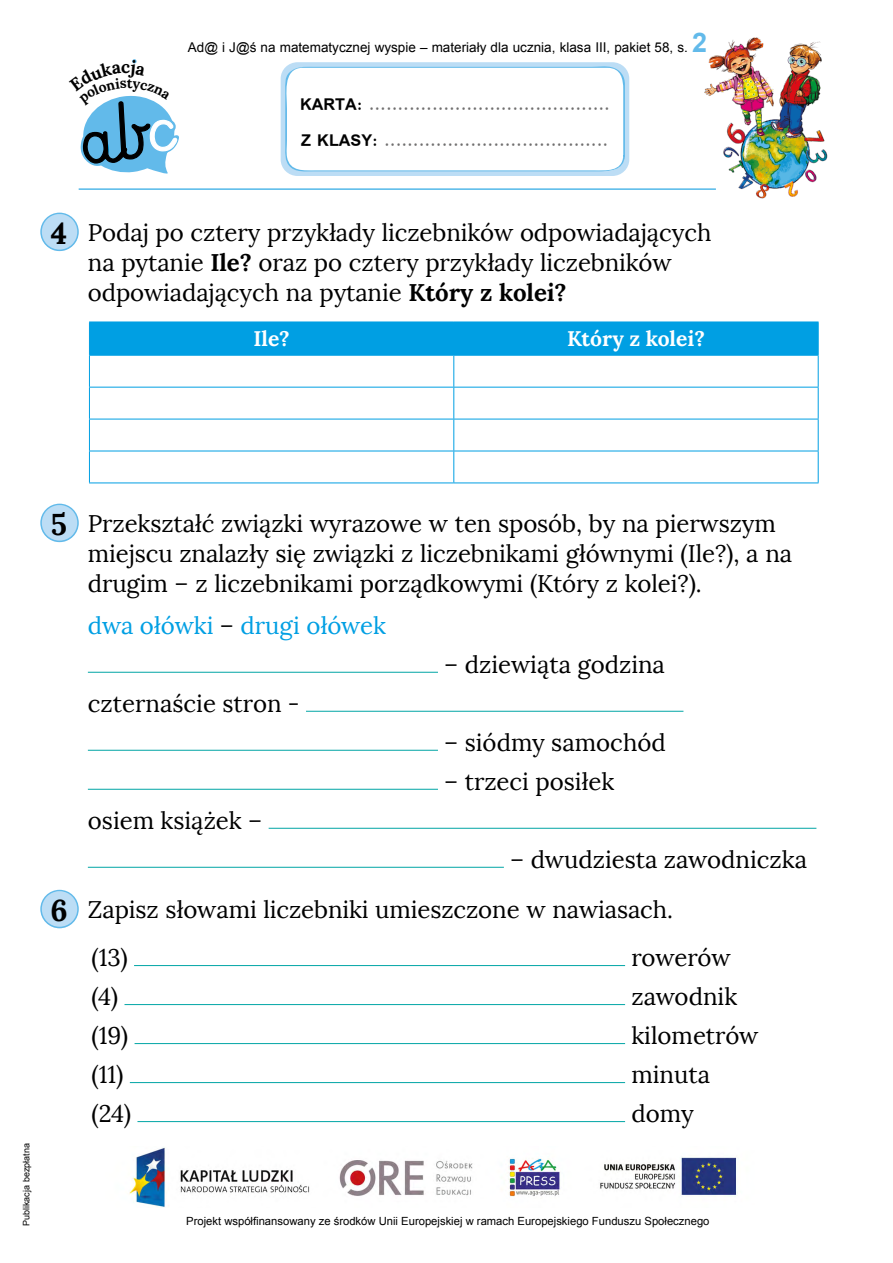
<style>
.page{position:relative;width:893px;height:1263px;background:#fff}
.page>*{position:absolute;margin:0;border:0;box-sizing:border-box;transform-origin:0 0}
.t1{font:700 30px "Lora";color:#000}
.t2{font:24px/30px "Lora";letter-spacing:-.005em;color:#000}
.t3{font:24px "Lora";color:#009fe3}
.t4{font:700 21px "Lora";color:#fff}
.t5{font:700 18px/35.2px "Simplified Arabic";color:#706f6f}
.t6{font:700 17.55px "Lora";color:#000}
.t7{font:700 13.95px "Lora";color:#000}
.t8{font:13.5px "Arial";color:#000}
.t9{font:11.25px "Arial";color:#000}
.t10{font:9px "Arial";color:#000}
.s1{font-weight:700;font-size:27px;color:#62baea}
.s2{color:#000}
.s3{font-weight:700}
</style>
<div class="page">
<hr style="left:79px;top:188px;width:637px;height:2px;background:#53b9e9">
<div style="left:281px;top:62px;width:348px;height:114px;background:#bcddf5;border-radius:17px"></div>
<svg style="left:282px;top:66px;width:343px;height:107px;background:#f8fbfe"></svg>
<img style="left:703px;top:37px;width:125px;height:162px">
<img style="left:129px;top:1147px;width:609px;height:60px">
<svg style="left:40px;top:504px;width:39px;height:38px"></svg>
<svg style="left:40px;top:890px;width:39px;height:38px"></svg>
<div style="left:90px;top:323px;width:728px;height:32px;background:#009fe3"></div>
<hr style="left:89px;top:322px;width:365px;height:1px;background:#009fe3">
<hr style="left:89px;top:322px;width:1px;height:33px;background:#009fe3">
<hr style="left:454px;top:322px;width:365px;height:1px;background:#009fe3">
<hr style="left:453px;top:322px;width:1px;height:33px;background:#009fe3">
<hr style="left:818px;top:322px;width:1px;height:33px;background:#009fe3">
<hr style="left:89px;top:355px;width:365px;height:1px;background:#009fe3">
<hr style="left:89px;top:356px;width:1px;height:31px;background:#009fe3">
<hr style="left:454px;top:355px;width:365px;height:1px;background:#009fe3">
<hr style="left:453px;top:356px;width:1px;height:31px;background:#009fe3">
<hr style="left:818px;top:356px;width:1px;height:31px;background:#009fe3">
<hr style="left:89px;top:387px;width:365px;height:1px;background:#009fe3">
<hr style="left:89px;top:387px;width:1px;height:32px;background:#009fe3">
<hr style="left:454px;top:387px;width:365px;height:1px;background:#009fe3">
<hr style="left:453px;top:387px;width:1px;height:32px;background:#009fe3">
<hr style="left:818px;top:387px;width:1px;height:32px;background:#009fe3">
<hr style="left:89px;top:419px;width:365px;height:1px;background:#009fe3">
<hr style="left:89px;top:419px;width:1px;height:32px;background:#009fe3">
<hr style="left:454px;top:419px;width:365px;height:1px;background:#009fe3">
<hr style="left:453px;top:419px;width:1px;height:32px;background:#009fe3">
<hr style="left:818px;top:419px;width:1px;height:32px;background:#009fe3">
<hr style="left:89px;top:451px;width:365px;height:1px;background:#009fe3">
<hr style="left:89px;top:451px;width:1px;height:32px;background:#009fe3">
<hr style="left:454px;top:451px;width:365px;height:1px;background:#009fe3">
<hr style="left:453px;top:451px;width:1px;height:32px;background:#009fe3">
<hr style="left:818px;top:451px;width:1px;height:32px;background:#009fe3">
<hr style="left:89px;top:483px;width:365px;height:1px;background:#009fe3">
<hr style="left:454px;top:483px;width:365px;height:1px;background:#009fe3">
<hr style="left:88px;top:672px;width:350px;height:1px;background:#00a5a5">
<hr style="left:306px;top:711px;width:377px;height:1px;background:#00a5a5">
<hr style="left:88px;top:750px;width:350px;height:1px;background:#00a5a5">
<hr style="left:88px;top:789px;width:350px;height:1px;background:#00a5a5">
<hr style="left:269px;top:828px;width:547px;height:1px;background:#00a5a5">
<hr style="left:88px;top:867px;width:416px;height:1px;background:#00a5a5">
<hr style="left:134px;top:965px;width:491px;height:1px;background:#00a5a5">
<hr style="left:124px;top:1004px;width:501px;height:1px;background:#00a5a5">
<hr style="left:135px;top:1043px;width:490px;height:1px;background:#00a5a5">
<hr style="left:130px;top:1082px;width:495px;height:1px;background:#00a5a5">
<hr style="left:137px;top:1121px;width:488px;height:1px;background:#00a5a5">
<svg style="left:40px;top:213px;width:39px;height:39px"></svg>
<svg style="left:80px;top:59px;width:99px;height:115px"></svg>
<p class="t6" style="left:121px;top:56px;width:11px">c</p>
<p class="t8" style="left:188px;top:38px;width:521px">Ad@ i J@ś na matematycznej wyspie – materiały dla ucznia, klasa III, pakiet 58, s. <span class="s1">2</span></p>
<p class="t5" style="left:300px;top:87px;width:311px"><span class="s2">KARTA:</span> ..........................................<br><span class="s2">Z KLASY:</span> .......................................</p>
<p class="t1" style="left:51px;top:214px;width:18px">4</p>
<p class="t2" style="left:88px;top:217px;width:625px">Podaj po cztery przykłady liczebników odpowiadających na pytanie <span class="s3">Ile?</span> oraz po cztery przykłady liczebników odpowiadających na pytanie <span class="s3">Który z kolei?</span></p>
<p class="t7" style="left:119px;top:227px;width:9px">a</p>
<p class="t4" style="left:254px;top:325px;width:38px">Ile?</p>
<p class="t4" style="left:567px;top:325px;width:139px">Który z kolei?</p>
<p class="t1" style="left:51px;top:505px;width:18px">5</p>
<p class="t1" style="left:50px;top:891px;width:19px">6</p>
<p class="t10" style="left:20px;top:1226px;width:84px;rotate:-90deg">Publikacja bezpłatna</p>
<p class="t2" style="left:88px;top:508px;width:706px">Przekształć związki wyrazowe w ten sposób, by na pierwszym miejscu znalazły się związki z liczebnikami głównymi (Ile?), a na drugim – z liczebnikami porządkowymi (Który z kolei?).</p>
<p class="t6" style="left:117px;top:553px;width:11px">c</p>
<p class="t3" style="left:88px;top:610px;width:300px">dwa ołówki <span class="s2">–</span> drugi ołówek</p>
<p class="t2" style="left:88px;top:688px;width:213px">czternaście stron -</p>
<p class="t6" style="left:115px;top:689px;width:11px">c</p>
<p class="t2" style="left:88px;top:805px;width:176px">osiem książek –</p>
<p class="t2" style="left:444px;top:649px;width:222px">– dziewiąta godzina</p>
<p class="t2" style="left:444px;top:727px;width:223px">– siódmy samochód</p>
<p class="t2" style="left:444px;top:766px;width:172px">– trzeci posiłek</p>
<p class="t2" style="left:510px;top:844px;width:298px">– dwudziesta zawodniczka</p>
<p class="t2" style="left:88px;top:894px;width:587px">Zapisz słowami liczebniki umieszczone w nawiasach.</p>
<p class="t2" style="left:91px;top:942px;width:38px">(13)</p>
<p class="t2" style="left:631px;top:942px;width:101px">rowerów</p>
<p class="t2" style="left:91px;top:981px;width:28px">(4)</p>
<p class="t2" style="left:631px;top:981px;width:107px">zawodnik</p>
<p class="t2" style="left:91px;top:1020px;width:38px">(19)</p>
<p class="t2" style="left:631px;top:1020px;width:129px">kilometrów</p>
<p class="t2" style="left:91px;top:1059px;width:34px">(11)</p>
<p class="t2" style="left:631px;top:1059px;width:80px">minuta</p>
<p class="t2" style="left:91px;top:1098px;width:41px">(24)</p>
<p class="t2" style="left:631px;top:1098px;width:64px">domy</p>
<p class="t9" style="left:186px;top:1213px;width:525px">Projekt współfinansowany ze środków Unii Europejskiej w ramach Europejskiego Funduszu Społecznego</p>
</div>
